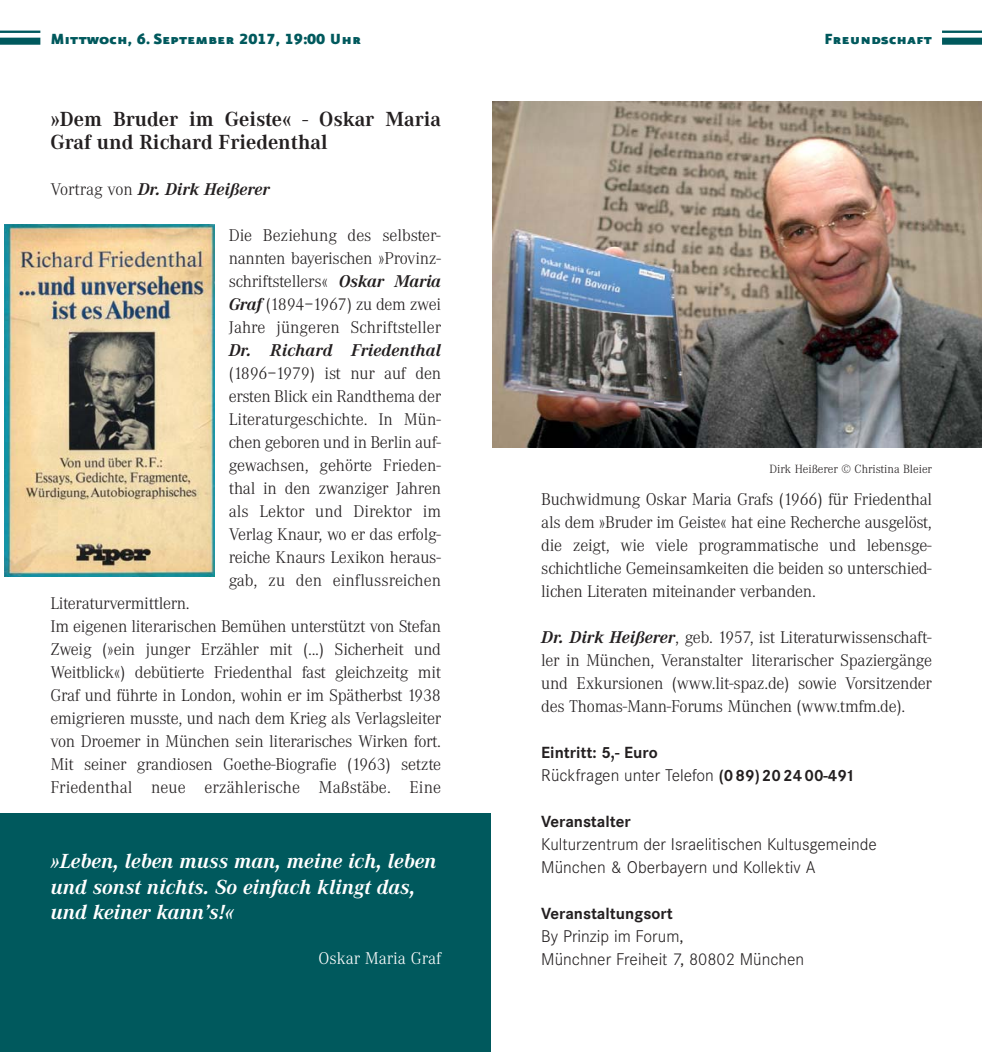
<style>
.page{position:relative;width:982px;height:1052px;background:#fff}
.page>*{position:absolute;margin:0;border:0;box-sizing:border-box;transform-origin:0 0}
.t1{font:italic 700 21.18px/25.4px "Corporate A";color:#fff}
.t2{font:700 21.18px/22.9px "Corporate A";color:#231f20}
.t3{font:300 17.68px/22.9px "Corporate A";letter-spacing:-.015em;color:#231f20;text-align:justify}
.t4{font:300 17.68px/22.9px "Corporate S";color:#231f20}
.t5{font:italic 700 17.68px "Corporate A";letter-spacing:.005em;color:#231f20}
.t6{font:17.68px "Eureka Sans Black Caps";color:#00595d}
.t7{font:300 17.68px "Corporate A";color:#fff}
.t8{font:700 16.8px "Corporate S";color:#231f20}
.t9{font:300 12.42px "Corporate A";color:#231f20}
.s1{font-weight:300;font-style:normal}
.s2{font-weight:700;font-style:italic}
.s3{font-weight:700;font-size:16.8px}
</style>
<div class="page">
<hr style="left:942px;top:31px;width:40px;height:2px;background:#00595d">
<div style="left:942px;top:38px;width:40px;height:7px;background:#00595d"></div>
<hr style="left:0;top:31px;width:40px;height:2px;background:#00595d">
<div style="left:0;top:38px;width:40px;height:7px;background:#00595d"></div>
<img style="left:4px;top:225px;width:211px;height:351px">
<img style="left:492px;top:101px;width:490px;height:346px">
<div style="left:0;top:814px;width:491px;height:238px;background:#00595d"></div>
<p class="t6" style="left:50px;top:28px;width:312px">Mittwoch, 6. September 2017, 19:00 Uhr</p>
<p class="t2" style="left:50px;top:110px;width:392px">»Dem Bruder im Geiste« - Oskar Maria<br>Graf und Richard Friedenthal</p>
<p class="t5" style="left:50px;top:183px;width:221px"><span class="s1">Vortrag von</span> Dr. Dirk Heißerer</p>
<p class="t3" style="left:229px;top:226px;width:214px">Die Beziehung des selbster&shy;nannten bayerischen »Provinz - schriftstellers« <span class="s2">Oskar Maria Graf</span> (1894–1967) zu dem zwei Jahre jüngeren Schriftsteller</p>
<p class="t5" style="left:229px;top:344px;width:214px">Dr. Richard Friedenthal</p>
<p class="t3" style="left:229px;top:363px;width:214px">(1896–1979) ist nur auf den ersten Blick ein Randthema der Literaturgeschichte. In Mün - chen geboren und in Berlin auf&shy;gewachsen, gehörte Frieden - thal in den zwanziger Jahren als Lektor und Direktor im Verlag Knaur, wo er das erfolg&shy;reiche Knaurs Lexikon heraus&shy;gab, zu den einflussreichen</p>
<p class="t3" style="left:50px;top:593px;width:392px;text-align:left">Literaturvermittlern.<br>Im eigenen literarischen Bemühen unterstützt von Stefan Zweig (»ein junger Erzähler mit (...) Sicherheit und Weitblick«) debütierte Friedenthal fast gleichzeitg mit Graf und führte in London, wohin er im Spätherbst 1938 emigrieren musste, und nach dem Krieg als Verlagsleiter von Droemer in München sein literarisches Wirken fort.<br>Mit seiner grandiosen Goethe-Biografie (1963) setzte Friedenthal neue erzählerische Maßstäbe. Eine</p>
<p class="t1" style="left:50px;top:851px;width:388px">»Leben, leben muss man, meine ich, leben und sonst nichts. So einfach klingt das, und keiner kann’s!«</p>
<p class="t7" style="left:318px;top:951px;width:124px">Oskar Maria Graf</p>
<p class="t6" style="left:824px;top:28px;width:109px">Freundschaft</p>
<p class="t9" style="left:769px;top:464px;width:164px">Dirk Heißerer © Christina Bleier</p>
<p class="t3" style="left:541px;top:490px;width:392px">Buchwidmung Oskar Maria Grafs (1966) für Friedenthal als dem »Bruder im Geiste« hat eine Recherche ausgelöst, die zeigt, wie viele programmatische und lebensge&shy;schichtliche Gemeinsamkeiten die beiden so unterschied&shy;lichen Literaten miteinander verbanden.</p>
<p class="t3" style="left:541px;top:627px;width:392px"><span class="s2">Dr. Dirk Heißerer</span>, geb. 1957, ist Litera turwissen schaft - ler in Mün chen, Ve rans talter literarischer Spaziergänge und Exkursionen (www.lit-spaz.de) sowie Vorsitzender des Thomas-Mann-Forums München (www.tmfm.de).</p>
<p class="t8" style="left:541px;top:746px;width:118px">Eintritt: 5,- Euro</p>
<p class="t4" style="left:541px;top:766px;width:315px">Rückfragen unter Telefon <span class="s3">(0 89) 20 24 00-491</span></p>
<p class="t8" style="left:541px;top:815px;width:91px">Veranstalter</p>
<p class="t4" style="left:541px;top:835px;width:337px">Kulturzentrum der Israelitischen Kultusgemeinde<br>München &amp; Oberbayern und Kollektiv A</p>
<p class="t8" style="left:541px;top:907px;width:133px">Veranstaltungsort</p>
<p class="t4" style="left:541px;top:927px;width:264px">By Prinzip im Forum,<br>Münchner Freiheit 7, 80802 München</p>
</div>
